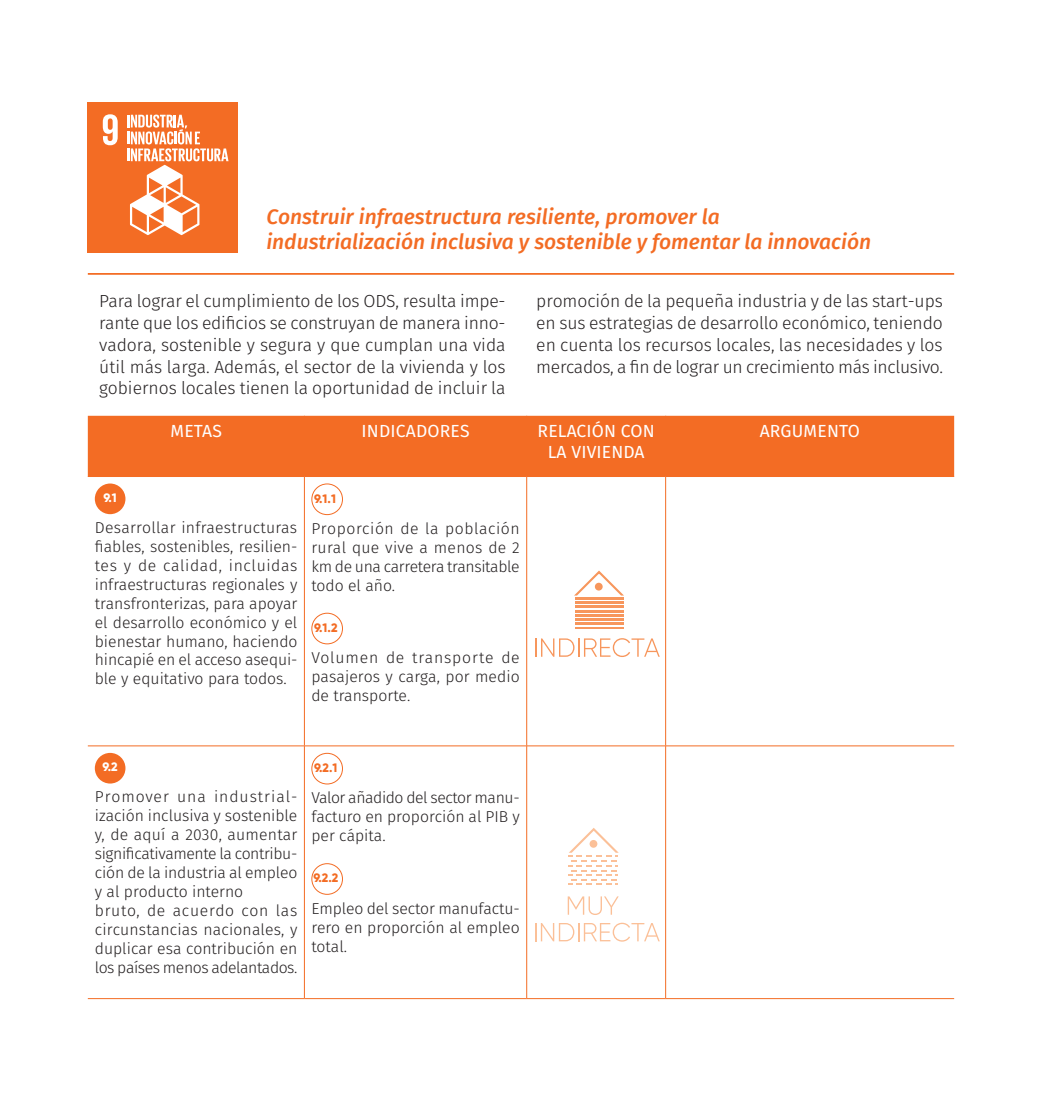
<style>
.page{position:relative;width:1042px;height:1117px;background:#fff}
.page>*{position:absolute;margin:0;border:0;box-sizing:border-box;transform-origin:0 0}
.t1{font:italic 500 21px/25.2px "Fira Sans";color:#f36c24}
.t2{font:300 17.5px/21.9px "Fira Sans";letter-spacing:-.01em;color:#231f20;text-align:justify}
.t3{font:17.5px/21px "Fira Sans";letter-spacing:.01em;color:#fff;text-align:center}
.t4{font:300 15.75px/18.9px "Fira Sans";letter-spacing:-.005em;color:#231f20;text-align:justify}
.t5{font:800 12.25px "Gilroy";color:#f36c24}
.t6{font:800 12.25px "Gilroy";color:#fff}
</style>
<div class="page">
<hr style="left:88px;top:273px;width:866px;height:2px;background:#f36c24">
<div style="left:88px;top:415px;width:866px;height:61px;background:#f36c24"></div>
<hr style="left:304px;top:415px;width:1px;height:61px;background:#f36c24">
<hr style="left:526px;top:415px;width:1px;height:61px;background:#f36c24">
<hr style="left:665px;top:415px;width:1px;height:61px;background:#f36c24">
<hr style="left:88px;top:476px;width:216px;height:1px;background:#f36c24">
<hr style="left:304px;top:476px;width:223px;height:1px;background:#f36c24">
<hr style="left:304px;top:476px;width:1px;height:269px;background:#f36c24">
<hr style="left:527px;top:476px;width:138px;height:1px;background:#f36c24">
<hr style="left:526px;top:476px;width:1px;height:269px;background:#f36c24">
<hr style="left:665px;top:476px;width:289px;height:1px;background:#f36c24">
<hr style="left:665px;top:476px;width:1px;height:269px;background:#f36c24">
<hr style="left:88px;top:745px;width:216px;height:1px;background:#f36c24">
<hr style="left:304px;top:745px;width:223px;height:1px;background:#f36c24">
<hr style="left:304px;top:746px;width:1px;height:252px;background:#f36c24">
<hr style="left:527px;top:745px;width:138px;height:1px;background:#f36c24">
<hr style="left:526px;top:746px;width:1px;height:252px;background:#f36c24">
<hr style="left:665px;top:745px;width:289px;height:1px;background:#f36c24">
<hr style="left:665px;top:746px;width:1px;height:252px;background:#f36c24">
<hr style="left:88px;top:998px;width:216px;height:1px;background:#f36c24">
<hr style="left:304px;top:998px;width:223px;height:1px;background:#f36c24">
<hr style="left:527px;top:998px;width:138px;height:1px;background:#f36c24">
<hr style="left:665px;top:998px;width:289px;height:1px;background:#f36c24">
<div style="left:95px;top:483px;width:30px;height:31px;background:#f36c24;border-radius:50%"></div>
<div style="left:311px;top:483px;width:32px;height:32px;border:1px solid #f36c24;border-radius:50%"></div>
<div style="left:311px;top:612px;width:32px;height:32px;border:1px solid #f36c24;border-radius:50%"></div>
<div style="left:95px;top:752px;width:30px;height:31px;background:#f36c24;border-radius:50%"></div>
<div style="left:311px;top:752px;width:32px;height:32px;border:1px solid #f36c24;border-radius:50%"></div>
<div style="left:311px;top:863px;width:32px;height:31px;border:1px solid #f36c24;border-radius:50%"></div>
<svg style="left:568px;top:896px;width:51px;height:18px"></svg>
<svg style="left:535px;top:922px;width:125px;height:19px"></svg>
<svg style="left:569px;top:828px;width:50px;height:57px"></svg>
<div style="left:88px;top:102px;width:150px;height:150px;background:#f36c24"></div>
<svg style="left:103px;top:114px;width:15px;height:31px"></svg>
<svg style="left:127px;top:114px;width:101px;height:121px"></svg>
<hr style="left:575px;top:610px;width:48px;height:2px;background:#f7965c">
<hr style="left:575px;top:601px;width:48px;height:2px;background:#f7965c">
<hr style="left:575px;top:627px;width:48px;height:1px;background:#f7965c">
<hr style="left:575px;top:605px;width:48px;height:2px;background:#f7965c">
<hr style="left:575px;top:618px;width:48px;height:2px;background:#f7965c">
<hr style="left:575px;top:622px;width:48px;height:2px;background:#f7965c">
<hr style="left:575px;top:614px;width:48px;height:2px;background:#f7965c">
<hr style="left:575px;top:597px;width:48px;height:2px;background:#f7965c">
<svg style="left:574px;top:570px;width:50px;height:25px"></svg>
<svg style="left:535px;top:638px;width:125px;height:19px"></svg>
<p class="t1" style="left:266px;top:205px;width:606px">Construir infraestructura resiliente, promover la industrialización inclusiva y sostenible y fomentar la innovación</p>
<p class="t2" style="left:99px;top:291px;width:408px">Para lograr el cumplimiento de los ODS, resulta impe&shy;rante que los edificios se construyan de manera inno&shy;vadora, sostenible y segura y que cumplan una vida útil más larga. Además, el sector de la vivienda y los gobiernos locales tienen la oportunidad de incluir la</p>
<p class="t3" style="left:170px;top:421px;width:53px">METAS</p>
<p class="t3" style="left:361px;top:421px;width:110px">INDICADORES</p>
<p class="t3" style="left:537px;top:421px;width:119px">RELACIÓN CON<br>LA VIVIENDA</p>
<p class="t3" style="left:760px;top:421px;width:102px">ARGUMENTO</p>
<p class="t6" style="left:103px;top:489px;width:15px">9.1</p>
<p class="t4" style="left:95px;top:519px;width:204px">Desarrollar infraestructuras fiables, sostenibles, resilien&shy;tes y de calidad, incluidas infraestructuras regionales y transfronterizas, para apoyar el desarrollo económico y el bienestar humano, haciendo hincapié en el acceso asequi&shy;ble y equitativo para todos.</p>
<p class="t2" style="left:536px;top:291px;width:408px">promoción de la pequeña industria y de las start-ups en sus estrategias de desarrollo económico, teniendo en cuenta los recursos locales, las necesidades y los mercados, a fin de lograr un crecimiento más inclusivo.</p>
<p class="t5" style="left:314px;top:490px;width:23px">9.1.1</p>
<p class="t4" style="left:311px;top:520px;width:210px">Proporción de la población rural que vive a menos de 2 km de una carretera transitable todo el año.</p>
<p class="t5" style="left:314px;top:619px;width:25px">9.1.2</p>
<p class="t4" style="left:311px;top:649px;width:210px">Volumen de transporte de pasajeros y carga, por medio de transporte.</p>
<p class="t6" style="left:103px;top:758px;width:17px">9.2</p>
<p class="t4" style="left:95px;top:788px;width:204px">Promover una industrial&shy;ización inclusiva y sostenible y, de aquí a 2030, aumentar significativamente la contribu&shy;ción de la industria al empleo y al producto interno</p>
<p class="t4" style="left:95px;top:901px;width:204px">bruto, de acuerdo con las circunstancias nacionales, y duplicar esa contribución en los países menos adelantados.</p>
<p class="t5" style="left:314px;top:759px;width:25px">9.2.1</p>
<p class="t4" style="left:311px;top:789px;width:210px">Valor añadido del sector manu&shy;facturo en proporción al PIB y per cápita.</p>
<p class="t5" style="left:313px;top:870px;width:27px">9.2.2</p>
<p class="t4" style="left:311px;top:899px;width:210px">Empleo del sector manufactu&shy;rero en proporción al empleo total.</p>
</div>
